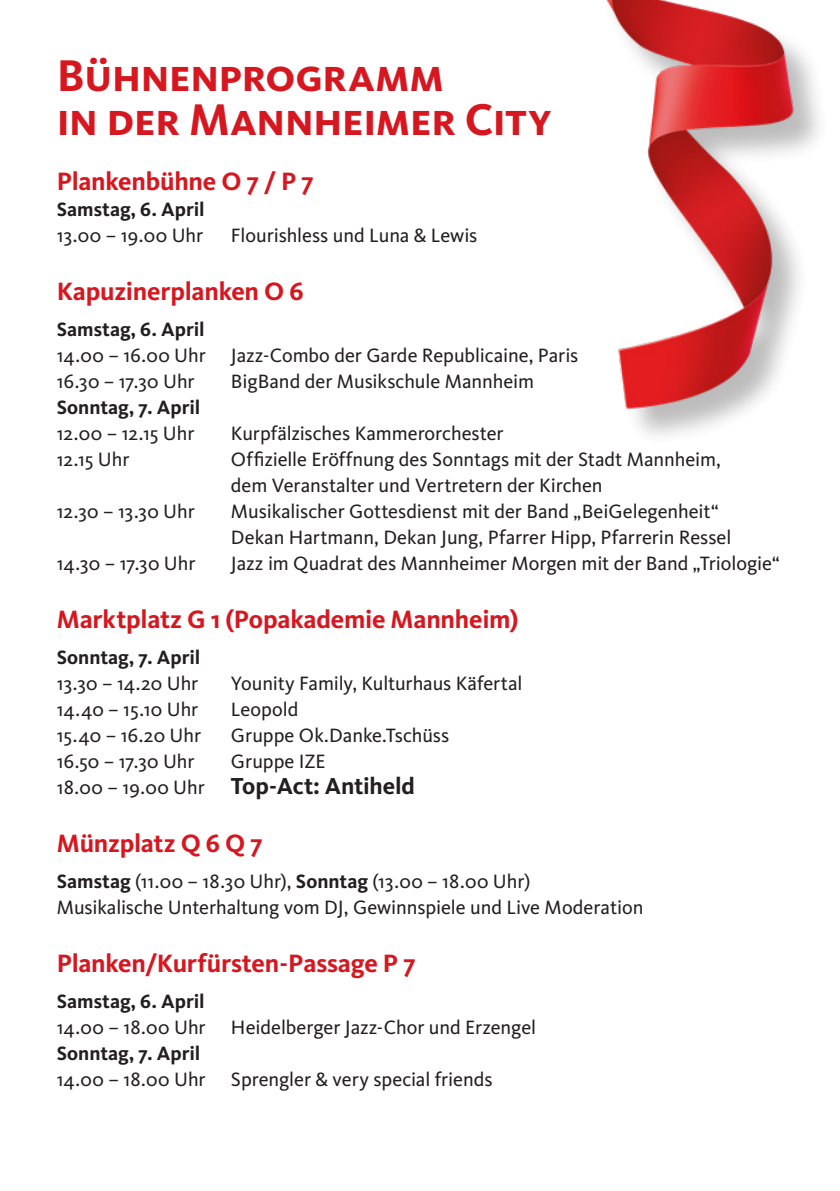
<style>
.page{position:relative;width:840px;height:1191px;background:#fff}
.page>*{position:absolute;margin:0;border:0;box-sizing:border-box;transform-origin:0 0}
.t1{font:46px/44px "Kievit Bold SC";letter-spacing:-.005em;color:#d7171f}
.t2{font:700 26px "Kievit";letter-spacing:-.01em;color:#d7171f}
.t3{font:700 24px "Kievit";letter-spacing:-.01em;color:#231f20}
.t4{font:20px/26px "Kievit";letter-spacing:-.005em;color:#231f20}
.t5{font:700 20px "Kievit";color:#231f20}
.t6{font:20px "Kievit";letter-spacing:.015em;color:#231f20}
.s1{font-weight:400;font-size:20px}
.s2{font-weight:700}
</style>
<div class="page">
<img style="left:606px;top:0;width:214px;height:435px">
<h1 class="t1" style="left:57px;top:53px;width:496px">Bühnenprogramm<br>in der Mannheimer City</h1>
<h2 class="t2" style="left:57px;top:166px;width:258px">Plankenbühne O 7 / P 7</h2>
<p class="t5" style="left:57px;top:197px;width:149px">Samstag, 6. April</p>
<p class="t4" style="left:57px;top:222px;width:148px">13.00 – 19.00 Uhr</p>
<p class="t4" style="left:231px;top:222px;width:248px">Flourishless und Luna &amp; Lewis</p>
<h2 class="t2" style="left:57px;top:275px;width:248px">Kapuzinerplanken O 6</h2>
<p class="t5" style="left:57px;top:317px;width:149px">Samstag, 6. April</p>
<p class="t4" style="left:57px;top:342px;width:150px">14.00 – 16.00 Uhr</p>
<p class="t4" style="left:231px;top:342px;width:349px">Jazz-Combo der Garde Republicaine, Paris</p>
<p class="t6" style="left:57px;top:369px;width:139px">16.30 – 17.30 Uhr</p>
<p class="t4" style="left:231px;top:368px;width:304px">BigBand der Musikschule Mannheim</p>
<p class="t5" style="left:57px;top:395px;width:145px">Sonntag, 7. April</p>
<p class="t4" style="left:57px;top:420px;width:139px">12.00 – 12.15 Uhr</p>
<p class="t4" style="left:231px;top:420px;width:274px">Kurpfälzisches Kammerorchester</p>
<p class="t4" style="left:57px;top:446px;width:74px">12.15 Uhr</p>
<p class="t4" style="left:231px;top:446px;width:491px">Offizielle Eröffnung des Sonntags mit der Stadt Mannheim, dem Veranstalter und Vertretern der Kirchen</p>
<p class="t4" style="left:57px;top:498px;width:139px">12.30 – 13.30 Uhr</p>
<p class="t4" style="left:231px;top:498px;width:501px">Musikalischer Gottesdienst mit der Band „BeiGelegenheit“<br>Dekan Hartmann, Dekan Jung, Pfarrer Hipp, Pfarrerin Ressel</p>
<p class="t4" style="left:57px;top:550px;width:140px">14.30 – 17.30 Uhr</p>
<p class="t4" style="left:231px;top:550px;width:550px">Jazz im Quadrat des Mannheimer Morgen mit der Band „Triologie“</p>
<h2 class="t2" style="left:57px;top:603px;width:463px">Marktplatz G 1 (Popakademie Mannheim)</h2>
<p class="t5" style="left:57px;top:645px;width:145px">Sonntag, 7. April</p>
<p class="t4" style="left:57px;top:670px;width:143px">13.30 – 14.20 Uhr</p>
<p class="t4" style="left:231px;top:670px;width:293px">Younity Family, Kulturhaus Käfertal</p>
<p class="t4" style="left:57px;top:696px;width:143px">14.40 – 15.10 Uhr</p>
<p class="t4" style="left:231px;top:696px;width:69px">Leopold</p>
<p class="t4" style="left:57px;top:722px;width:146px">15.40 – 16.20 Uhr</p>
<p class="t4" style="left:231px;top:722px;width:220px">Gruppe Ok.Danke.Tschüss</p>
<p class="t4" style="left:57px;top:748px;width:139px">16.50 – 17.30 Uhr</p>
<p class="t4" style="left:231px;top:748px;width:96px">Gruppe IZE</p>
<p class="t3" style="left:57px;top:771px;width:359px"><span class="s1">18.00 – 19.00 Uhr</span> Top-Act: Antiheld</p>
<h2 class="t2" style="left:57px;top:827px;width:207px">Münzplatz Q 6 Q 7</h2>
<p class="t4" style="left:57px;top:868px;width:587px"><span class="s2">Samstag</span> (11.00 – 18.30 Uhr), <span class="s2">Sonntag</span> (13.00 – 18.00 Uhr)<br>Musikalische Unterhaltung vom DJ, Gewinnspiele und Live Moderation</p>
<h2 class="t2" style="left:57px;top:947px;width:360px">Planken/Kurfürsten-Passage P 7</h2>
<p class="t5" style="left:57px;top:988px;width:149px">Samstag, 6. April</p>
<p class="t4" style="left:57px;top:1013px;width:150px">14.00 – 18.00 Uhr</p>
<p class="t4" style="left:231px;top:1013px;width:306px">Heidelberger Jazz-Chor und Erzengel</p>
<p class="t5" style="left:57px;top:1040px;width:145px">Sonntag, 7. April</p>
<p class="t4" style="left:57px;top:1065px;width:150px">14.00 – 18.00 Uhr</p>
<p class="t4" style="left:231px;top:1065px;width:263px">Sprengler &amp; very special friends</p>
</div>
